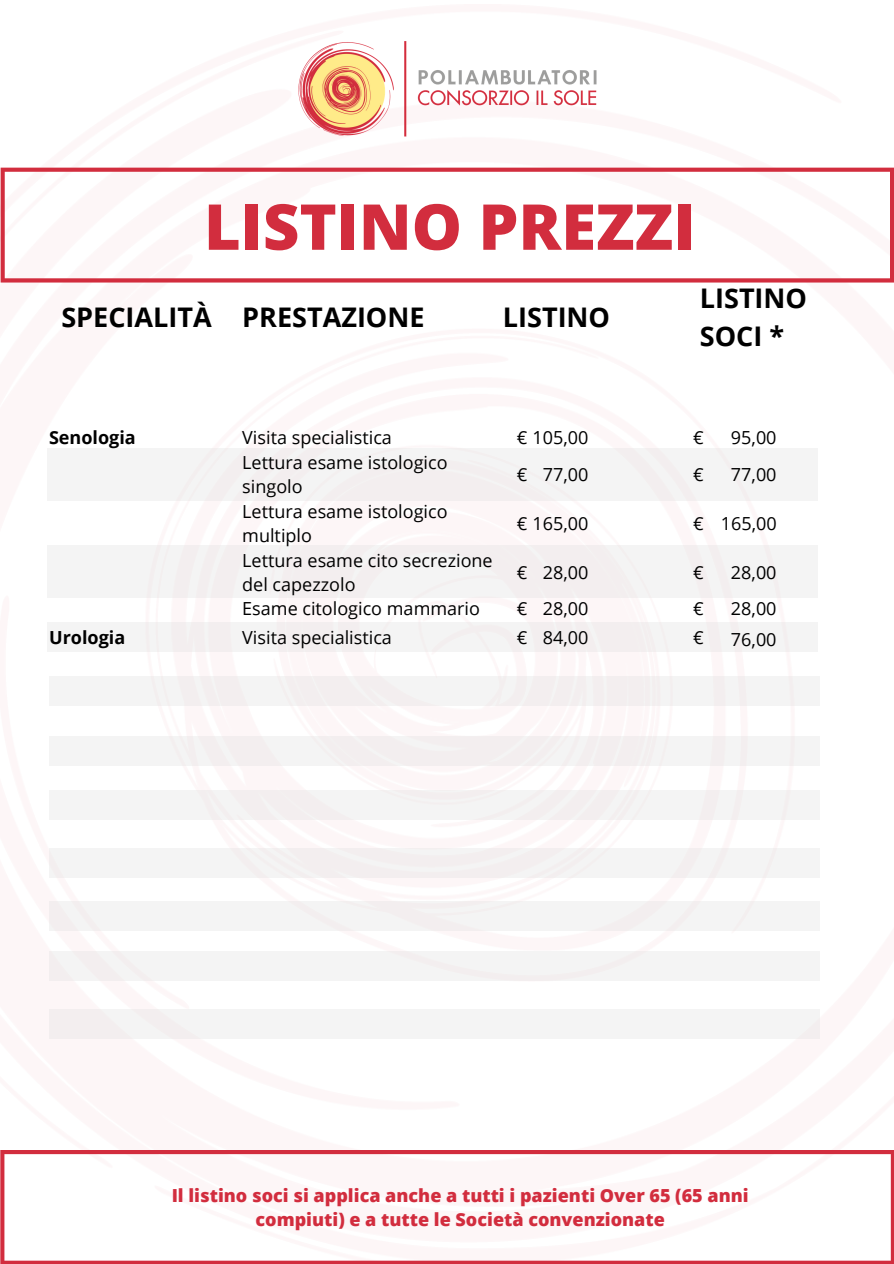
<style>
.page{position:relative;width:894px;height:1264px;background:#fff}
.page>*{position:absolute;margin:0;border:0;box-sizing:border-box;transform-origin:0 0}
.t1{font:800 63.3px "Open Sans";color:#d22d3e}
.t2{font:700 27px/37.2px "Open Sans";color:#000}
.t3{font:18px/24.5px "Open Sans";color:#000}
.t4{font:800 18px/24.9px "Open Sans";color:#d22d3e;text-align:center}
.t5{font:700 18px "Open Sans";color:#000}
</style>
<div class="page">
<div style="left:49px;top:901px;width:770px;height:29px;background:#f4f4f4"></div>
<div style="left:49px;top:951px;width:770px;height:30px;background:#f4f4f4"></div>
<div style="left:49px;top:1009px;width:770px;height:29px;background:#f4f4f4"></div>
<div style="left:47px;top:545px;width:770px;height:53px;background:#f4f4f4"></div>
<div style="left:47px;top:447px;width:770px;height:53px;background:#f4f4f4"></div>
<div style="left:49px;top:736px;width:770px;height:29px;background:#f4f3f3"></div>
<div style="left:47px;top:622px;width:770px;height:29px;background:#f4f4f4"></div>
<div style="left:49px;top:848px;width:770px;height:29px;background:#f4f4f4"></div>
<img style="left:285px;top:33px;width:324px;height:112px">
<svg style="left:1px;top:168px;width:892px;height:114px"></svg>
<svg style="left:0;top:1149px;width:893px;height:114px"></svg>
<div style="left:49px;top:790px;width:770px;height:29px;background:#f4f4f4"></div>
<div style="left:49px;top:676px;width:770px;height:30px;background:#f4f4f4"></div>
<h1 class="t1" style="left:204px;top:182px;width:492px">LISTINO PREZZI</h1>
<h2 class="t2" style="left:61px;top:298px;width:364px">SPECIALITÀ PRESTAZIONE</h2>
<h2 class="t2" style="left:503px;top:298px;width:109px">LISTINO</h2>
<h2 class="t2" style="left:699px;top:279px;width:109px">LISTINO<br>SOCI *</h2>
<p class="t5" style="left:49px;top:425px;width:88px">Senologia</p>
<p class="t3" style="left:242px;top:425px;width:151px">Visita specialistica</p>
<p class="t3" style="left:242px;top:449px;width:207px">Lettura esame istologico singolo</p>
<p class="t3" style="left:242px;top:498px;width:207px">Lettura esame istologico multiplo</p>
<p class="t3" style="left:242px;top:547px;width:252px">Lettura esame cito secrezione del capezzolo</p>
<p class="t3" style="left:517px;top:425px;width:73px">€ 105,00</p>
<p class="t3" style="left:693px;top:425px;width:12px">€</p>
<p class="t3" style="left:517px;top:462px;width:12px">€</p>
<p class="t3" style="left:693px;top:462px;width:12px">€</p>
<p class="t3" style="left:730px;top:425px;width:47px">95,00</p>
<p class="t3" style="left:542px;top:462px;width:47px">77,00</p>
<p class="t3" style="left:730px;top:462px;width:47px">77,00</p>
<p class="t3" style="left:517px;top:510px;width:73px">€ 165,00</p>
<p class="t3" style="left:693px;top:510px;width:12px">€</p>
<p class="t3" style="left:693px;top:559px;width:12px">€</p>
<p class="t3" style="left:720px;top:510px;width:57px">165,00</p>
<p class="t3" style="left:542px;top:559px;width:47px">28,00</p>
<p class="t3" style="left:730px;top:559px;width:47px">28,00</p>
<p class="t3" style="left:517px;top:559px;width:12px">€</p>
<p class="t5" style="left:49px;top:624px;width:78px">Urologia</p>
<p class="t3" style="left:242px;top:596px;width:239px">Esame citologico mammario</p>
<p class="t3" style="left:517px;top:596px;width:12px">€</p>
<p class="t3" style="left:693px;top:596px;width:12px">€</p>
<p class="t3" style="left:242px;top:624px;width:151px">Visita specialistica</p>
<p class="t3" style="left:542px;top:624px;width:47px">84,00</p>
<p class="t3" style="left:730px;top:626px;width:47px">76,00</p>
<p class="t3" style="left:542px;top:596px;width:47px">28,00</p>
<p class="t3" style="left:730px;top:596px;width:47px">28,00</p>
<p class="t3" style="left:517px;top:624px;width:12px">€</p>
<p class="t3" style="left:693px;top:624px;width:12px">€</p>
<p class="t4" style="left:172px;top:1182px;width:578px">Il listino soci si applica anche a tutti i pazienti Over 65 (65 anni compiuti) e a tutte le Società convenzionate</p>
</div>
